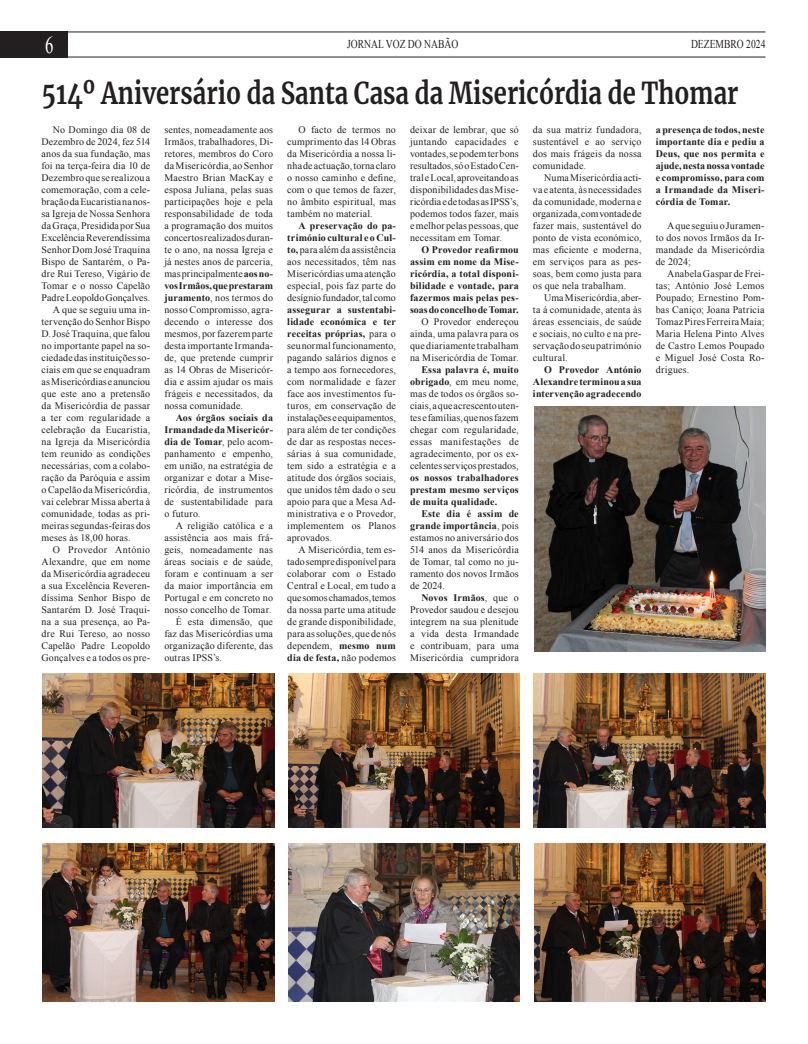
<style>
.page{position:relative;width:808px;height:1044px;background:#fff}
.page>*{position:absolute;margin:0;border:0;box-sizing:border-box;transform-origin:0 0}
.TÌTULO_SECUNDÁRIOS{font:700 29.9px "Merriweather";color:#231f20;scale:.8 1}
.t1{font:24px "Times New Roman";color:#fff;scale:.7 1}
.t2{font:12px "Times New Roman";color:#231f20;scale:.8 1}
.TEXTO{font:10px/12px "Times New Roman";letter-spacing:.015em;color:#231f20;text-align:justify}
.TEXTO-2{font:700 10px/12px "Times New Roman";letter-spacing:.01em;color:#231f20;text-align:justify}
.s1{font-weight:700}
</style>
<div class="page">
<div style="left:0;top:31px;width:68px;height:26px;background:#231f20"></div>
<hr style="left:0;top:31px;width:765px;height:1px;background:#231f20">
<hr style="left:0;top:56px;width:765px;height:1px;background:#231f20">
<img style="left:43px;top:673px;width:231px;height:154px">
<img style="left:288px;top:673px;width:232px;height:154px">
<img style="left:534px;top:673px;width:231px;height:154px">
<img style="left:43px;top:843px;width:231px;height:158px">
<img style="left:288px;top:843px;width:232px;height:158px">
<img style="left:534px;top:843px;width:232px;height:158px">
<img style="left:534px;top:407px;width:231px;height:244px">
<h2 class="t1" style="left:45px;top:29px;width:14px">6</h2>
<p class="t2" style="left:347px;top:36px;width:140px">JORNAL VOZ DO NABÃO</p>
<p class="t2" style="left:691px;top:36px;width:95px">DEZEMBRO 2024</p>
<p class="TÌTULO_SECUNDÁRIOS" style="left:42px;top:73px;width:873px">514º Aniversário da Santa Casa da Misericórdia de Thomar</p>
<p class="TEXTO" style="left:42px;top:123px;width:110px;text-indent:11px">No Domingo dia 08 de Dezembro de 2024, fez 514 anos da sua fundação, mas foi na terça-feira dia 10 de Dezembro que se realizou a comemoração, com a cele&shy;bração da Eucaristia na nos&shy;sa Igreja de Nossa Senhora da Graça, Presidida por Sua Excelência Reverendíssima Senhor Dom José Traquina Bispo de Santarém, o Pa&shy;dre Rui Tereso, Vigário de Tomar e o nosso Capelão Padre Leopoldo Gonçalves.</p>
<p class="TEXTO" style="left:42px;top:303px;width:110px;text-indent:11px">A que se seguiu uma in&shy;tervenção do Senhor Bispo D. José Traquina, que falou no importante papel na so&shy;ciedade das instituições so&shy;ciais em que se enquadram as Misericórdias e anunciou que este ano a pretensão da Misericórdia de passar a ter com regularidade a celebração da Eucaristia, na Igreja da Misericórdia tem reunido as condições necessárias, com a colabo&shy;ração da Paróquia e assim o Capelão da Misericórdia, vai celebrar Missa aberta à comunidade, todas as pri&shy;meiras segundas-feiras dos meses às 18,00 horas.</p>
<p class="TEXTO" style="left:42px;top:543px;width:110px;text-indent:11px">O Provedor António Alexandre, que em nome da Misericórdia agradeceu a sua Excelência Reveren&shy;díssima Senhor Bispo de Santarém D. José Traqui&shy;na a sua presença, ao Pa&shy;dre Rui Tereso, ao nosso Capelão Padre Leopoldo Gonçalves e a todos os pre-</p>
<p class="TEXTO" style="left:410px;top:123px;width:110px">deixar de lembrar, que só juntando capacidades e vontades, se podem ter bons resultados, só o Estado Cen&shy;tral e Local, aproveitando as disponibilidades das Mise&shy;ricórdia e de todas as IPSS’s, podemos todos fazer, mais e melhor pelas pessoas, que necessitam em Tomar.</p>
<p class="TEXTO-2" style="left:410px;top:243px;width:110px;text-indent:11px">O Provedor reafirmou assim em nome da Mise&shy;ricórdia, a total disponi&shy;bilidade e vontade, para fazermos mais pelas pes&shy;soas do concelho de Tomar.</p>
<p class="TEXTO" style="left:410px;top:315px;width:110px;text-indent:11px">O Provedor endereçou ainda, uma palavra para os que diariamente trabalham na Misericórdia de Tomar.</p>
<p class="TEXTO" style="left:410px;top:363px;width:110px;text-indent:11px"><span class="s1">Essa palavra é, muito obrigado</span>, em meu nome, mas de todos os órgãos so&shy;ciais, a que acrescento uten&shy;tes e famílias, que nos fazem chegar com regularidade, essas manifestações de agradecimento, por os ex&shy;celentes serviços prestados, <span class="s1">os nossos trabalhadores prestam mesmo serviços de muita qualidade.</span></p>
<p class="TEXTO" style="left:410px;top:507px;width:110px;text-indent:11px"><span class="s1">Este dia é assim de grande importância</span>, pois estamos no aniversário dos 514 anos da Misericórdia de Tomar, tal como no ju&shy;ramento dos novos Irmãos de 2024.</p>
<p class="TEXTO" style="left:410px;top:591px;width:110px;text-indent:11px"><span class="s1">Novos Irmãos</span>, que o Provedor saudou e desejou integrem na sua plenitude a vida desta Irmandade e contribuam, para uma Misericórdia cumpridora</p>
<p class="TEXTO" style="left:164px;top:123px;width:110px">sentes, nomeadamente aos Irmãos, trabalhadores, Di&shy;retores, membros do Coro da Misericórdia, ao Senhor Maestro Brian MacKay e esposa Juliana, pelas suas participações hoje e pela responsabilidade de toda a programação dos muitos concertos realizados duran&shy;te o ano, na nossa Igreja e já nestes anos de parceria, mas principalmente <span class="s1">aos no&shy;vos Irmãos, que prestaram juramento</span>, nos termos do nosso Compromisso, agra&shy;decendo o interesse dos mesmos, por fazerem parte desta importante Irmanda&shy;de, que pretende cumprir as 14 Obras de Misericór&shy;dia e assim ajudar os mais frágeis e necessitados, da nossa comunidade.</p>
<p class="TEXTO" style="left:164px;top:411px;width:110px;text-indent:11px"><span class="s1">Aos órgãos sociais da Irmandade da Misericór&shy;dia de Tomar</span>, pelo acom&shy;panhamento e empenho, em união, na estratégia de organizar e dotar a Mise&shy;ricórdia, de instrumentos de sustentabilidade para o futuro.</p>
<p class="TEXTO" style="left:164px;top:519px;width:110px;text-indent:11px">A religião católica e a assistência aos mais frá&shy;geis, nomeadamente nas áreas sociais e de saúde, foram e continuam a ser da maior importância em Portugal e em concreto no nosso concelho de Tomar.</p>
<p class="TEXTO" style="left:164px;top:615px;width:110px;text-indent:11px">É esta dimensão, que faz das Misericórdias uma organização diferente, das outras IPSS’s.</p>
<p class="TEXTO" style="left:287px;top:123px;width:110px;text-indent:11px">O facto de termos no cumprimento das 14 Obras da Misericórdia a nossa li&shy;nha de actuação, torna claro o nosso caminho e define, com o que temos de fazer, no âmbito espiritual, mas também no material.</p>
<p class="TEXTO" style="left:287px;top:219px;width:110px;text-indent:11px"><span class="s1">A preservação do pa&shy;trimónio cultural e o Cul&shy;to,</span> para além da assistência aos necessitados, têm nas Misericórdias uma atenção especial, pois faz parte do desígnio fundador, tal como <span class="s1">assegurar a sustentabi&shy;lidade económica e ter receitas próprias,</span> para o seu normal funcionamento, pagando salários dignos e a tempo aos fornecedores, com normalidade e fazer face aos investimentos fu&shy;turos, em conservação de instalações e equipamentos, para além de ter condições de dar as respostas neces&shy;sárias á sua comunidade, tem sido a estratégia e a atitude dos órgãos sociais, que unidos têm dado o seu apoio para que a Mesa Ad&shy;ministrativa e o Provedor, implementem os Planos aprovados.</p>
<p class="TEXTO" style="left:287px;top:543px;width:110px;text-indent:11px">A Misericórdia, tem es&shy;tado sempre disponível para colaborar com o Estado Central e Local, em tudo a que somos chamados, temos da nossa parte uma atitude de grande disponibilidade, para as soluções, que de nós dependem, <span class="s1">mesmo num dia de festa,</span> não podemos</p>
<p class="TEXTO" style="left:533px;top:123px;width:110px">da sua matriz fundadora, sustentável e ao serviço dos mais frágeis da nossa comunidade.</p>
<p class="TEXTO" style="left:533px;top:171px;width:110px;text-indent:11px">Numa Misericórdia acti&shy;va e atenta, às necessidades da comunidade, moderna e organizada, com vontade de fazer mais, sustentável do ponto de vista económico, mas eficiente e moderna, em serviços para as pes&shy;soas, bem como justa para os que nela trabalham.</p>
<p class="TEXTO" style="left:533px;top:291px;width:110px;text-indent:11px">Uma Misericórdia, aber&shy;ta á comunidade, atenta às áreas essenciais, de saúde e sociais, no culto e na pre&shy;servação do seu património cultural.</p>
<p class="TEXTO-2" style="left:533px;top:363px;width:110px;text-indent:11px">O Provedor António Alexandre terminou a sua intervenção agradecendo</p>
<p class="TEXTO-2" style="left:656px;top:123px;width:110px">a presença de todos, neste importante dia e pediu a Deus, que nos permita e ajude, nesta nossa vontade e compromisso, para com a Irmandade da Miseri&shy;córdia de Tomar.</p>
<p class="TEXTO" style="left:656px;top:219px;width:110px;text-indent:11px">A que seguiu o Juramen&shy;to dos novos Irmãos da Ir&shy;mandade da Misericórdia de 2024;</p>
<p class="TEXTO" style="left:656px;top:267px;width:110px;text-indent:11px">Anabela Gaspar de Frei&shy;tas; António José Lemos Poupado; Ernestino Pom&shy;bas Caniço; Joana Patricia Tomaz Pires Ferreira Maia; Maria Helena Pinto Alves de Castro Lemos Poupado e Miguel José Costa Ro&shy;drigues.</p>
</div>
